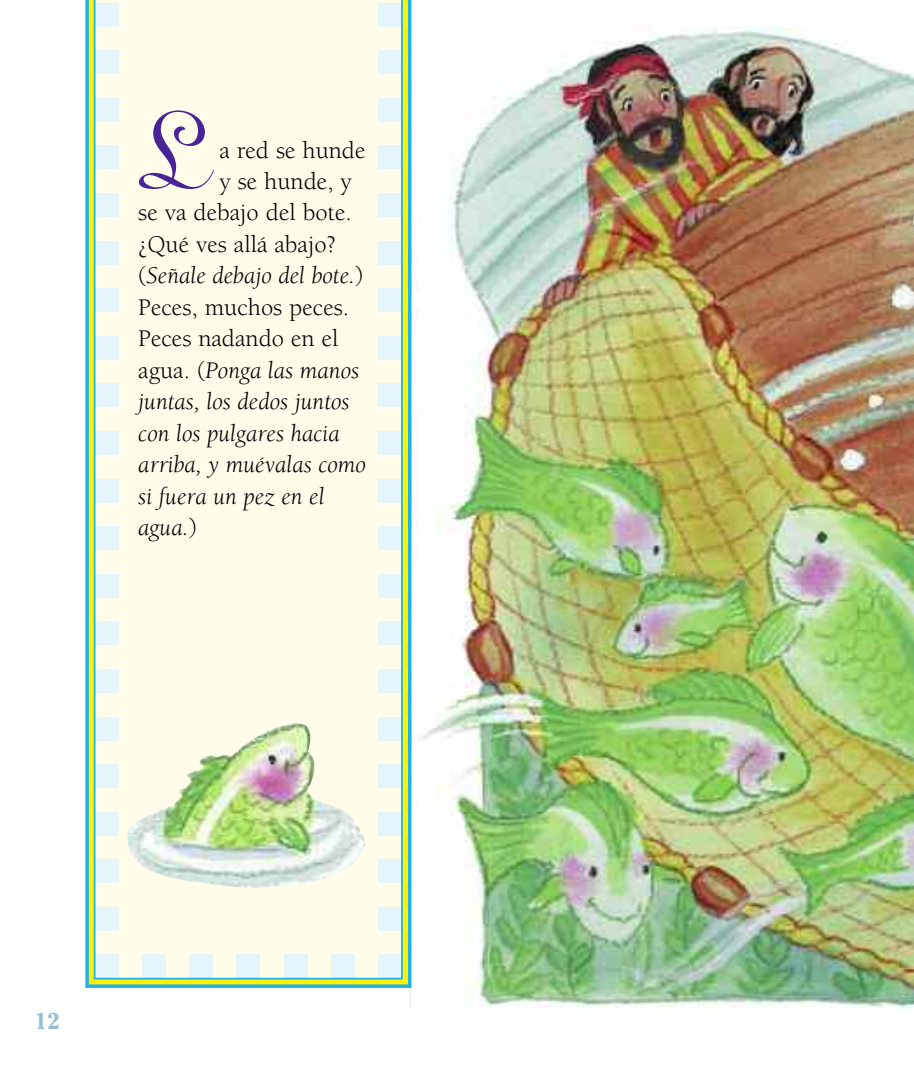
<style>
.page{position:relative;width:914px;height:1071px;background:#fff}
.page>*{position:absolute;margin:0;border:0;box-sizing:border-box;transform-origin:0 0}
.t1{font:123.2px "Linoscript";color:#482498}
.t2{font:italic 24.5px "Berkeley";color:#000}
.t3{font:24.5px "Berkeley";color:#000}
.t4{font:700 22.75px "Cheltenham";color:#96bed8}
.s1{font-style:normal}
</style>
<div class="page">
<img style="left:410px;top:0;width:504px;height:1009px">
<svg style="left:85px;top:0;width:326px;height:988px;background:#a3d763"></svg>
<svg style="left:94px;top:0;width:309px;height:980px;background:#f9fbeb"></svg>
<img style="left:127px;top:723px;width:239px;height:166px">
<h1 class="t1" style="left:135px;top:89px;width:70px">L</h1>
<p class="t3" style="left:219px;top:137px;width:148px">a red se hunde</p>
<p class="t3" style="left:219px;top:168px;width:134px">y se hunde, y</p>
<p class="t3" style="left:138px;top:200px;width:215px">se va debajo del bote.</p>
<p class="t3" style="left:138px;top:231px;width:199px">¿Qué ves allá abajo?</p>
<p class="t2" style="left:138px;top:263px;width:226px"><span class="s1">(</span>Señale debajo del bote.<span class="s1">)</span></p>
<p class="t3" style="left:138px;top:294px;width:212px">Peces, muchos peces.</p>
<p class="t3" style="left:138px;top:326px;width:202px">Peces nadando en el</p>
<p class="t2" style="left:138px;top:358px;width:222px"><span class="s1">agua. (</span>Ponga las manos</p>
<p class="t2" style="left:138px;top:389px;width:213px">juntas, los dedos juntos</p>
<p class="t2" style="left:138px;top:421px;width:203px">con los pulgares hacia</p>
<p class="t2" style="left:138px;top:452px;width:229px">arriba, y muévalas como</p>
<p class="t2" style="left:138px;top:484px;width:188px">si fuera un pez en el</p>
<p class="t2" style="left:138px;top:515px;width:60px">agua.<span class="s1">)</span></p>
<p class="t4" style="left:34px;top:1007px;width:27px">12</p>
</div>
